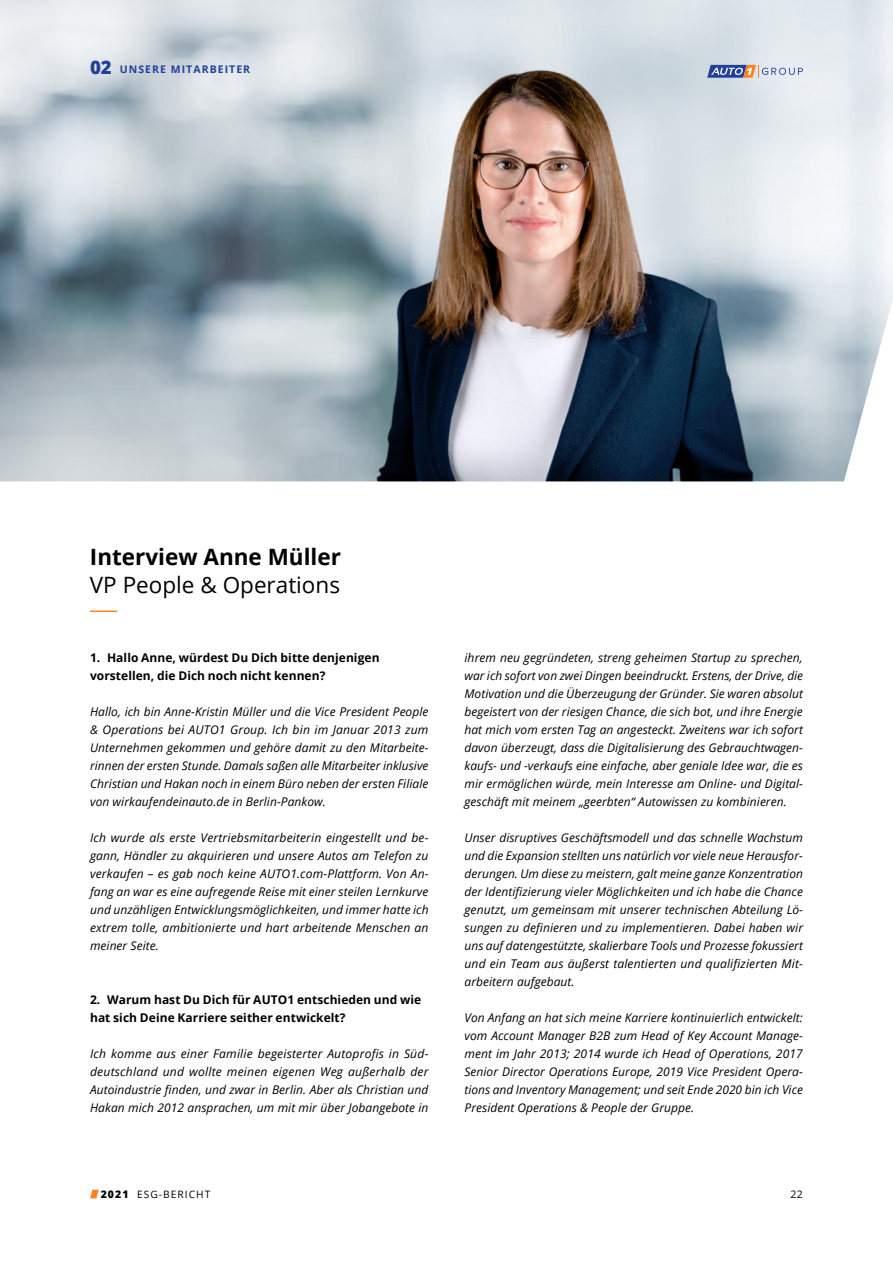
<style>
.page{position:relative;width:893px;height:1263px;background:#fff}
.page>*{position:absolute;margin:0;border:0;box-sizing:border-box;transform-origin:0 0}
.t1{font:700 22.5px "Open Sans";color:#000}
.t2{font:22.5px "Open Sans";color:#000}
.t3{font:800 18.6px "Open Sans";color:#20419a}
.t4{font:italic 12px/18px "Open Sans";letter-spacing:.005em;color:#000;text-align:justify}
.t5{font:700 12px/18px "Open Sans";letter-spacing:.005em;color:#000}
.t6{font:700 10.5px "Open Sans";letter-spacing:.1em;color:#20419a}
.t7{font:10.5px "Open Sans";color:#000}
.t8{font:10.2px "Open Sans";letter-spacing:.1em;color:#000}
.s1{font-weight:800;font-size:10.5px}
</style>
<div class="page">
<svg style="left:90px;top:1190px;width:9px;height:8px"></svg>
<img style="left:0;top:0;width:893px;height:481px">
<svg style="left:707px;top:65px;width:96px;height:13px"></svg>
<svg style="left:90px;top:611px;width:27px;height:1px"></svg>
<h2 class="t3" style="left:90px;top:53px;width:23px">02</h2>
<p class="t6" style="left:120px;top:61px;width:132px">UNSERE MITARBEITER</p>
<h1 class="t1" style="left:90px;top:540px;width:253px">Interview Anne Müller</h1>
<h1 class="t2" style="left:90px;top:569px;width:252px">VP People &amp; Operations</h1>
<p class="t5" style="left:90px;top:648px;width:291px">1. Hallo Anne, würdest Du Dich bitte denjenigen vorstellen, die Dich noch nicht kennen?</p>
<p class="t4" style="left:90px;top:702px;width:340px">Hallo, ich bin Anne-Kristin Müller und die Vice President People &amp; Operations bei AUTO1 Group. Ich bin im Januar 2013 zum Unternehmen gekommen und gehöre damit zu den Mitarbeite&shy;rinnen der ersten Stunde. Damals saßen alle Mitarbeiter inklusive Christian und Hakan noch in einem Büro neben der ersten Filiale von wirkaufendeinauto.de in Berlin-Pankow.</p>
<p class="t4" style="left:90px;top:828px;width:340px">Ich wurde als erste Vertriebsmitarbeiterin eingestellt und be&shy;gann, Händler zu akquirieren und unsere Autos am Telefon zu verkaufen – es gab noch keine AUTO1.com-Plattform. Von An&shy;fang an war es eine aufregende Reise mit einer steilen Lernkurve und unzähligen Entwicklungsmöglichkeiten, und immer hatte ich extrem tolle, ambitionierte und hart arbeitende Menschen an meiner Seite.</p>
<p class="t5" style="left:90px;top:990px;width:333px">2. Warum hast Du Dich für AUTO1 entschieden und wie hat sich Deine Karriere seither entwickelt?</p>
<p class="t4" style="left:90px;top:1044px;width:340px">Ich komme aus einer Familie begeisterter Autoprofis in Süd&shy;deutschland und wollte meinen eigenen Weg außerhalb der Autoindustrie finden, und zwar in Berlin. Aber als Christian und Hakan mich 2012 ansprachen, um mit mir über Jobangebote in</p>
<p class="t4" style="left:464px;top:648px;width:340px">ihrem neu gegründeten, streng geheimen Startup zu sprechen, war ich sofort von zwei Dingen beeindruckt. Erstens, der Drive, die Motivation und die Überzeugung der Gründer. Sie waren absolut begeistert von der riesigen Chance, die sich bot, und ihre Energie hat mich vom ersten Tag an angesteckt. Zweitens war ich sofort davon überzeugt, dass die Digitalisierung des Gebrauchtwagen&shy;kaufs- und -verkaufs eine einfache, aber geniale Idee war, die es mir ermöglichen würde, mein Interesse am Online- und Digital&shy;geschäft mit meinem „geerbten“ Autowissen zu kombinieren.</p>
<p class="t4" style="left:464px;top:828px;width:340px">Unser disruptives Geschäftsmodell und das schnelle Wachstum und die Expansion stellten uns natürlich vor viele neue Herausfor&shy;derungen. Um diese zu meistern, galt meine ganze Konzentration der Identifizierung vieler Möglichkeiten und ich habe die Chance genutzt, um gemeinsam mit unserer technischen Abteilung Lö&shy;sungen zu definieren und zu implementieren. Dabei haben wir uns auf datengestützte, skalierbare Tools und Prozesse fokussiert und ein Team aus äußerst talentierten und qualifizierten Mit&shy;arbeitern aufgebaut.</p>
<p class="t4" style="left:464px;top:1008px;width:340px">Von Anfang an hat sich meine Karriere kontinuierlich entwickelt: vom Account Manager B2B zum Head of Key Account Manage&shy;ment im Jahr 2013; 2014 wurde ich Head of Operations, 2017<br>Senior Director Operations Europe, 2019 Vice President Opera&shy;tions and Inventory Management; und seit Ende 2020 bin ich Vice President Operations &amp; People der Gruppe.</p>
<p class="t8" style="left:101px;top:1187px;width:111px"><span class="s1">2021</span> ESG-BERICHT</p>
<p class="t7" style="left:790px;top:1187px;width:14px">22</p>
</div>
